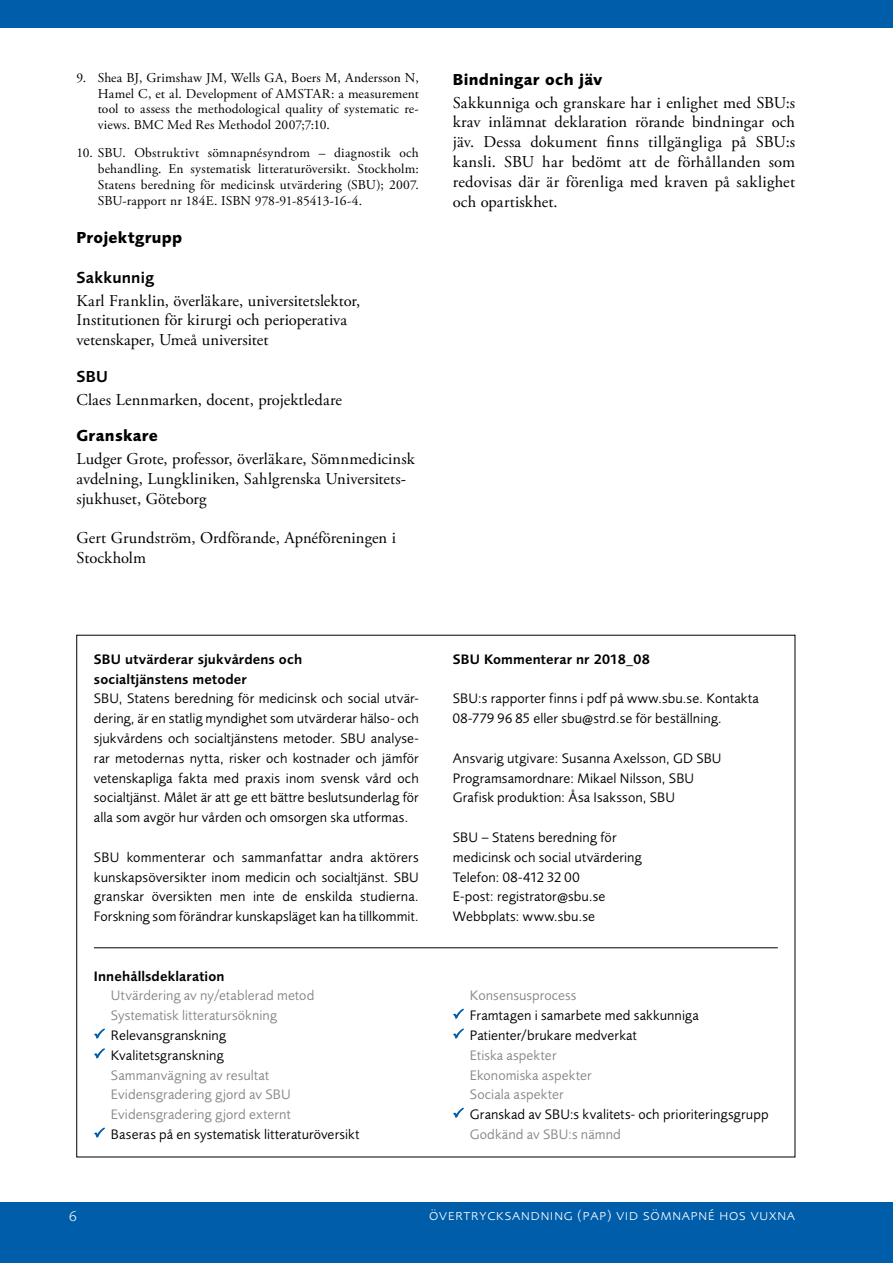
<style>
.page{position:relative;width:893px;height:1263px;background:#fff}
.page>*{position:absolute;margin:0;border:0;box-sizing:border-box;transform-origin:0 0}
.Brödtext{font:16.5px/19.8px "Adobe Garamond Pro";letter-spacing:.005em;color:#000}
.Rubrik_1_i_brödtext{font:700 16.5px "Foundry Sans";letter-spacing:.015em;color:#000}
.Rubrik_2_i_brödtext{font:600 16.5px "Foundry Sans";letter-spacing:.015em;color:#000}
.t1{font:300 15.45px "Foundry Sans Expert";letter-spacing:.03em;color:#fff}
.Faktaruta_text{font:14.25px/19.8px "Foundry Sans";letter-spacing:.01em;color:#000}
.Innehållsdeklaration{font:14.25px "Foundry Sans";letter-spacing:.01em;color:#878787}
.Faktaruta_rubrik_1{font:600 14.25px/19.8px "Foundry Sans";letter-spacing:.01em;color:#000}
.t2{font:13.5px/15.9px "Adobe Garamond Pro";letter-spacing:.01em;color:#000;text-align:justify}
.s1{color:#005da9}
</style>
<div class="page">
<div style="left:0;top:0;width:893px;height:28px;background:#005da9"></div>
<div style="left:0;top:1202px;width:893px;height:61px;background:#005da9"></div>
<hr style="left:94px;top:947px;width:684px;height:1px;background:#000">
<svg style="left:94px;top:1028px;width:11px;height:11px"></svg>
<svg style="left:94px;top:1048px;width:11px;height:11px"></svg>
<svg style="left:94px;top:1127px;width:11px;height:11px"></svg>
<svg style="left:453px;top:1008px;width:11px;height:11px"></svg>
<svg style="left:453px;top:1028px;width:11px;height:11px"></svg>
<svg style="left:453px;top:1107px;width:11px;height:11px"></svg>
<p class="t2" style="left:98px;top:70px;width:323px;text-indent:-21px">9. Shea BJ, Grimshaw JM, Wells GA, Boers M, Andersson N, Hamel C, et al. Development of AMSTAR: a measurement tool to assess the methodological quality of systematic re&shy;views. BMC Med Res Methodol 2007;7:10.</p>
<p class="t2" style="left:98px;top:145px;width:323px;text-indent:-21px">10. SBU. Obstruktivt sömnapnésyndrom – diagnostik och behandling. En systematisk litteraturöversikt. Stockholm:<br>Statens beredning för medicinsk utvärdering (SBU); 2007.<br>SBU-rapport nr 184E. ISBN 978-91-85413-16-4.</p>
<h2 class="Rubrik_1_i_brödtext" style="left:77px;top:228px;width:107px">Projektgrupp</h2>
<h3 class="Rubrik_2_i_brödtext" style="left:77px;top:268px;width:79px">Sakkunnig</h3>
<p class="Brödtext" style="left:77px;top:291px;width:285px">Karl Franklin, överläkare, universitetslektor,<br>Institutionen för kirurgi och perioperativa vetenskaper, Umeå universitet</p>
<h3 class="Rubrik_2_i_brödtext" style="left:77px;top:367px;width:33px">SBU</h3>
<p class="Brödtext" style="left:77px;top:390px;width:267px">Claes Lennmarken, docent, projektledare</p>
<h2 class="Rubrik_1_i_brödtext" style="left:77px;top:426px;width:83px">Granskare</h2>
<p class="Brödtext" style="left:77px;top:449px;width:340px">Ludger Grote, professor, överläkare, Sömnmedicinsk avdelning, Lungkliniken, Sahlgrenska Universitets&shy;sjukhuset, Göteborg</p>
<p class="Brödtext" style="left:77px;top:529px;width:321px">Gert Grundström, Ordförande, Apnéföreningen i<br>Stockholm</p>
<h2 class="Rubrik_1_i_brödtext" style="left:453px;top:70px;width:151px">Bindningar och jäv</h2>
<p class="Brödtext" style="left:453px;top:93px;width:344px;text-align:justify">Sakkunniga och granskare har i enlighet med SBU:s krav inlämnat deklaration rörande bindningar och jäv. Dessa dokument finns tillgängliga på SBU:s kansli. SBU har bedömt att de förhållanden som redovisas där är förenliga med kraven på saklighet och opartiskhet.</p>
<p class="Faktaruta_rubrik_1" style="left:94px;top:649px;width:210px">SBU utvärderar sjukvårdens och socialtjänstens metoder</p>
<p class="Faktaruta_text" style="left:94px;top:689px;width:326px;text-align:justify">SBU, Statens beredning för medicinsk och social utvär&shy;dering, är en statlig myndighet som utvärderar hälso- och sjukvårdens och socialtjänstens metoder. SBU analyse&shy;rar metodernas nytta, risker och kostnader och jämför vetenskapliga fakta med praxis inom svensk vård och socialtjänst. Målet är att ge ett bättre beslutsunderlag för alla som avgör hur vården och omsorgen ska utformas.</p>
<p class="Faktaruta_text" style="left:94px;top:847px;width:326px;text-align:justify">SBU kommenterar och sammanfattar andra aktörers kunskapsöversikter inom medicin och socialtjänst. SBU granskar översikten men inte de enskilda studierna.<br>Forskning som förändrar kunskapsläget kan ha tillkommit.</p>
<p class="Faktaruta_rubrik_1" style="left:94px;top:966px;width:132px">Innehållsdeklaration</p>
<p class="Innehållsdeklaration" style="left:111px;top:987px;width:205px">Utvärdering av ny/etablerad metod</p>
<p class="Innehållsdeklaration" style="left:111px;top:1007px;width:168px">Systematisk litteratursökning</p>
<p class="Faktaruta_text" style="left:94px;top:1025px;width:134px"><span class="s1">✓</span> Relevansgranskning</p>
<p class="Faktaruta_text" style="left:94px;top:1045px;width:131px"><span class="s1">✓</span> Kvalitetsgranskning</p>
<p class="Innehållsdeklaration" style="left:111px;top:1066px;width:160px">Sammanvägning av resultat</p>
<p class="Innehållsdeklaration" style="left:111px;top:1086px;width:181px">Evidensgradering gjord av SBU</p>
<p class="Innehållsdeklaration" style="left:111px;top:1106px;width:182px">Evidensgradering gjord externt</p>
<p class="Faktaruta_text" style="left:94px;top:1124px;width:267px"><span class="s1">✓</span> Baseras på en systematisk litteraturöversikt</p>
<p class="Faktaruta_rubrik_1" style="left:453px;top:649px;width:199px">SBU Kommenterar nr 2018_08</p>
<p class="Faktaruta_text" style="left:453px;top:689px;width:307px">SBU:s rapporter finns i pdf på www.sbu.se. Kontakta<br>08-779 96 85 eller sbu@strd.se för beställning.</p>
<p class="Faktaruta_text" style="left:453px;top:748px;width:270px">Ansvarig utgivare: Susanna Axelsson, GD SBU<br>Programsamordnare: Mikael Nilsson, SBU<br>Grafisk produktion: Åsa Isaksson, SBU</p>
<p class="Faktaruta_text" style="left:453px;top:827px;width:190px">SBU – Statens beredning för medicinsk och social utvärdering<br>Telefon: 08-412 32 00<br>E-post: registrator@sbu.se<br>Webbplats: www.sbu.se</p>
<p class="Innehållsdeklaration" style="left:470px;top:987px;width:108px">Konsensusprocess</p>
<p class="Faktaruta_text" style="left:453px;top:1005px;width:247px"><span class="s1">✓</span> Framtagen i samarbete med sakkunniga</p>
<p class="Faktaruta_text" style="left:453px;top:1025px;width:185px"><span class="s1">✓</span> Patienter/brukare medverkat</p>
<p class="Innehållsdeklaration" style="left:470px;top:1047px;width:88px">Etiska aspekter</p>
<p class="Innehållsdeklaration" style="left:470px;top:1066px;width:123px">Ekonomiska aspekter</p>
<p class="Innehållsdeklaration" style="left:470px;top:1086px;width:95px">Sociala aspekter</p>
<p class="Faktaruta_text" style="left:453px;top:1104px;width:317px"><span class="s1">✓</span> Granskad av SBU:s kvalitets- och prioriteringsgrupp</p>
<p class="Innehållsdeklaration" style="left:470px;top:1126px;width:153px">Godkänd av SBU:s nämnd</p>
<p class="t1" style="left:69px;top:1206px;width:9px">6</p>
<p class="t1" style="left:429px;top:1206px;width:368px">övertrycksandning (pap) vid sömnapné hos vuxna</p>
</div>
